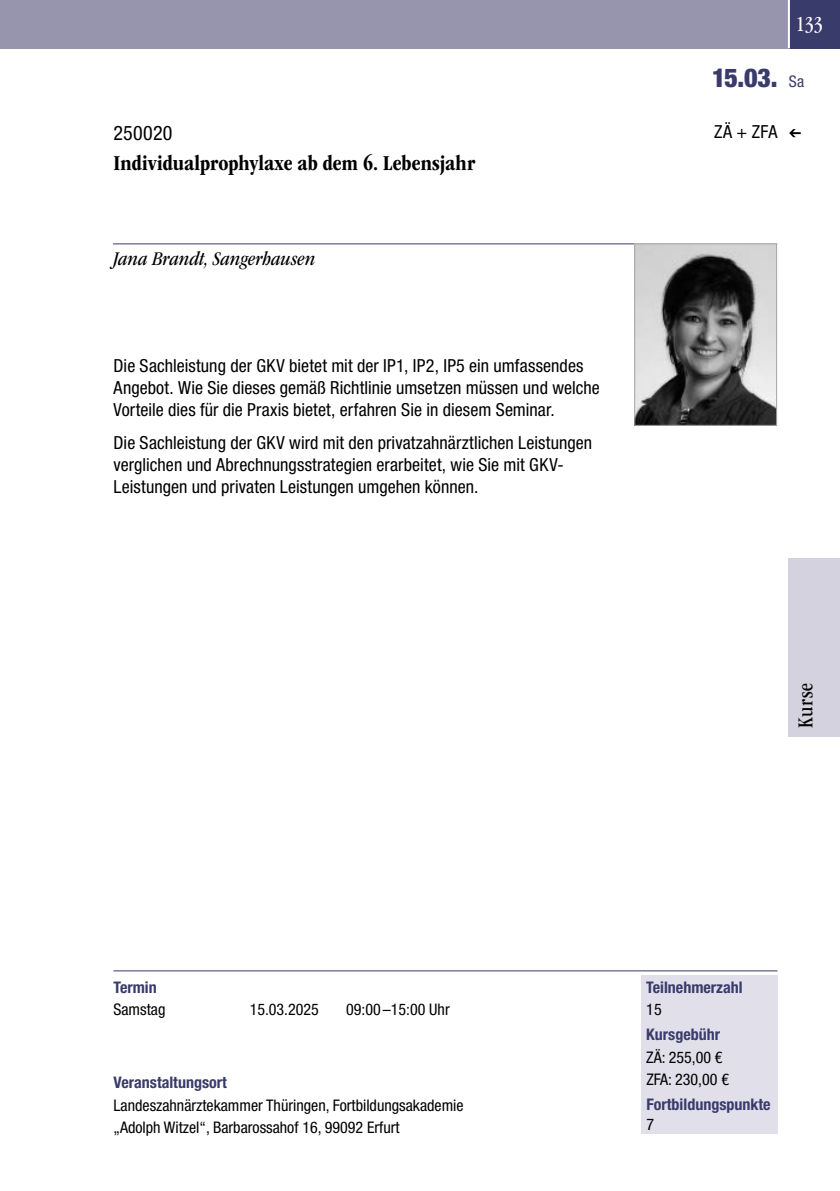
<style>
.page{position:relative;width:840px;height:1191px;background:#fff}
.page>*{position:absolute;margin:0;border:0;box-sizing:border-box;transform-origin:0 0}
.t1{font:900 condensed 26px "Helvetica Neue LT Std";color:#393b6b}
.t2{font:700 condensed 22px "ITC Garamond Std";color:#000}
.t3{font:condensed 22px "ITC Garamond Std";color:#000}
.t4{font:condensed 22px "ITC Garamond Std";color:#fff}
.t5{font:italic condensed 20px "ITC Garamond Std";letter-spacing:.005em;color:#000}
.t6{font:condensed 20px "Helvetica Neue LT Std";letter-spacing:.015em;color:#000}
.t7{font:condensed 18px/22px "Helvetica Neue LT Std";color:#000}
.t8{font:condensed 16px/22px "Helvetica Neue LT Std";color:#000}
.t9{font:700 condensed 16px "Helvetica Neue LT Std";color:#393b6b}
.s1{font-weight:400;font-size:16px}
</style>
<div class="page">
<div style="left:641px;top:975px;width:136px;height:159px;background:#e0dfea"></div>
<svg style="left:789px;top:129px;width:11px;height:8px"></svg>
<div style="left:0;top:0;width:839px;height:48px;background:#9794ae"></div>
<div style="left:788px;top:0;width:51px;height:48px;background:#393b6b"></div>
<div style="left:788px;top:558px;width:51px;height:178px;background:#d4d2de"></div>
<hr style="left:113px;top:970px;width:664px;height:1px;background:#393b6b">
<hr style="left:787px;top:0;width:2px;height:48px;background:#fff">
<hr style="left:113px;top:243px;width:663px;height:1px;background:#393b6b">
<img style="left:636px;top:245px;width:138px;height:179px">
<div style="left:634px;top:243px;width:142px;height:183px;border:1px solid #a4a5a5"></div>
<p class="t4" style="left:795px;top:12px;width:29px">133</p>
<h1 class="t1" style="left:712px;top:61px;width:93px">15.03. <span class="s1">Sa</span></h1>
<p class="t6" style="left:113px;top:121px;width:61px">250020</p>
<p class="t7" style="left:713px;top:120px;width:65px">ZÄ + ZFA</p>
<p class="t2" style="left:113px;top:151px;width:363px">Individualprophylaxe ab dem 6. Lebensjahr</p>
<p class="t5" style="left:113px;top:248px;width:203px">Jana Brandt, Sangerhausen</p>
<p class="t7" style="left:113px;top:354px;width:487px">Die Sachleistung der GKV bietet mit der IP1, IP2, IP5 ein umfassendes<br>Angebot. Wie Sie dieses gemäß Richtlinie umsetzen müssen und welche<br>Vorteile dies für die Praxis bietet, erfahren Sie in diesem Seminar.</p>
<p class="t7" style="left:113px;top:431px;width:480px">Die Sachleistung der GKV wird mit den privatzahnärztlichen Leistungen verglichen und Abrechnungsstrategien erarbeitet, wie Sie mit GKV-<br>Leistungen und privaten Leistungen umgehen können.</p>
<p class="t3" style="left:793px;top:727px;width:46px;rotate:-90deg">Kurse</p>
<p class="t9" style="left:113px;top:977px;width:45px">Termin</p>
<p class="t9" style="left:646px;top:977px;width:98px">Teilnehmerzahl</p>
<p class="t9" style="left:646px;top:1024px;width:75px">Kursgebühr</p>
<p class="t8" style="left:113px;top:998px;width:53px">Samstag</p>
<p class="t8" style="left:249px;top:998px;width:71px">15.03.2025</p>
<p class="t8" style="left:346px;top:998px;width:105px">09:00–15:00 Uhr</p>
<p class="t8" style="left:646px;top:998px;width:17px">15</p>
<p class="t8" style="left:646px;top:1045px;width:84px;line-height:22.6px">ZÄ: 255,00 €<br>ZFA: 230,00 €</p>
<p class="t8" style="left:646px;top:1113px;width:9px">7</p>
<p class="t9" style="left:113px;top:1072px;width:115px">Veranstaltungsort</p>
<p class="t8" style="left:113px;top:1093px;width:351px">Landeszahnärztekammer Thüringen, Fortbildungsakademie „Adolph Witzel“, Barbarossahof 16, 99092 Erfurt</p>
<p class="t9" style="left:646px;top:1094px;width:126px">Fortbildungspunkte</p>
</div>
